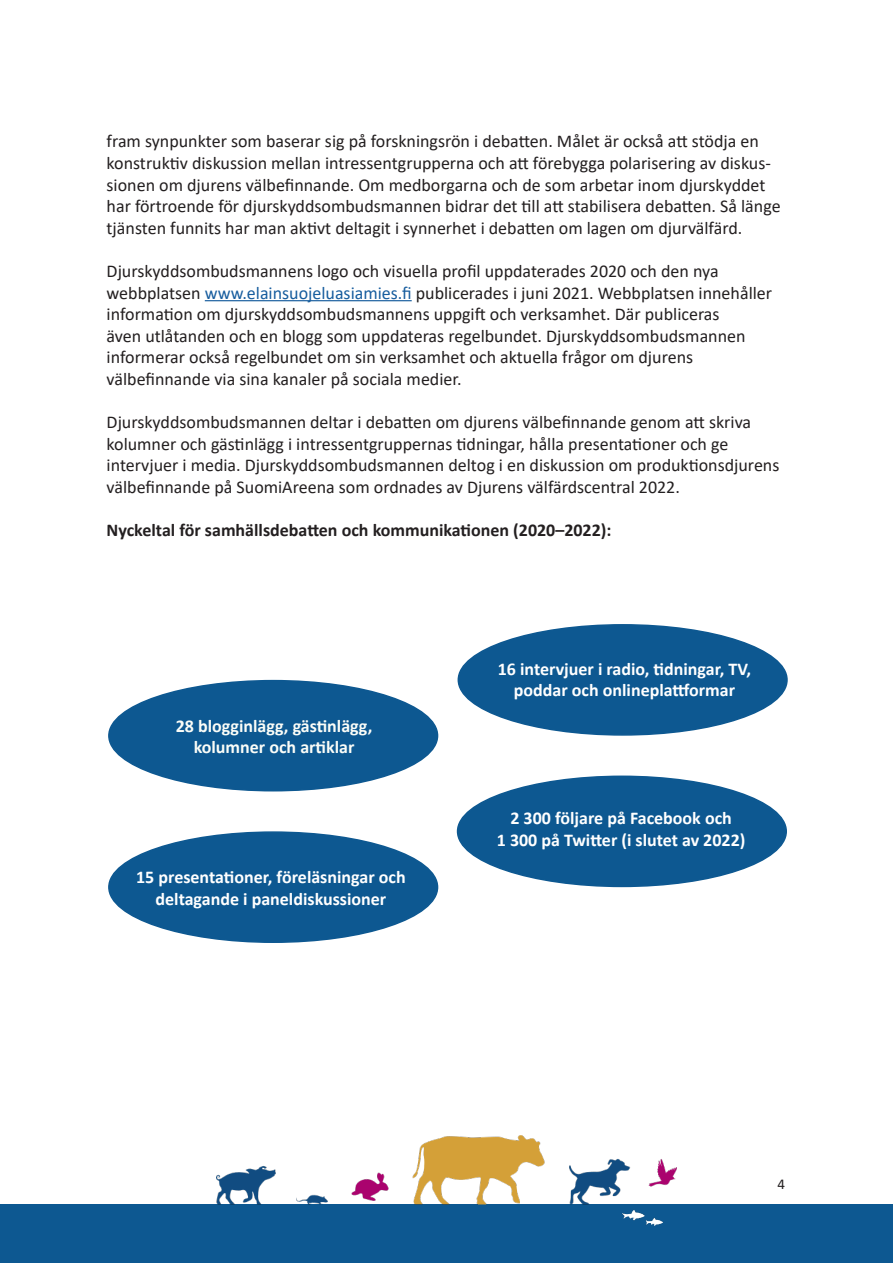
<style>
.page{position:relative;width:893px;height:1263px;background:#fff}
.page>*{position:absolute;margin:0;border:0;box-sizing:border-box;transform-origin:0 0}
.otsikko2{font:18px/21.6px "Calibri";color:#231f20}
.sisennys{font:700 18px/21.6px "Calibri";color:#fff;text-align:center}
.t1{font:700 18px "Calibri";color:#231f20}
.sisennys-2{font:700 18px/21.6px "Calibri";color:#fbfdf8;text-align:center}
.t2{font:15px "Calibri";color:#231f20}
.s1{color:#175d9e}
</style>
<div class="page">
<div style="left:0;top:1204px;width:893px;height:59px;background:#0d5891"></div>
<img style="left:217px;top:1135px;width:459px;height:90px">
<div style="left:109px;top:681px;width:329px;height:110px;background:#0d5891;border-radius:50%"></div>
<div style="left:458px;top:625px;width:329px;height:110px;background:#0d5891;border-radius:50%"></div>
<div style="left:458px;top:776px;width:328px;height:110px;background:#0d5891;border-radius:50%"></div>
<div style="left:109px;top:832px;width:329px;height:110px;background:#0d5891;border-radius:50%"></div>
<hr style="left:205px;top:300px;width:207px;height:1px;background:#175d9e">
<p class="otsikko2" style="left:107px;top:130px;width:676px">fram synpunkter som baserar sig på forskningsrön i debatten. Målet är också att stödja en konstruktiv diskussion mellan intressentgrupperna och att förebygga polarisering av diskus&shy;sionen om djurens välbefinnande. Om medborgarna och de som arbetar inom djurskyddet har förtroende för djurskyddsombudsmannen bidrar det till att stabilisera debatten. Så länge tjänsten funnits har man aktivt deltagit i synnerhet i debatten om lagen om djurvälfärd.</p>
<p class="otsikko2" style="left:107px;top:260px;width:667px">Djurskyddsombudsmannens logo och visuella profil uppdaterades 2020 och den nya webbplatsen <span class="s1">www.elainsuojeluasiamies.fi</span> publicerades i juni 2021. Webbplatsen innehåller information om djurskyddsombudsmannens uppgift och verksamhet. Där publiceras<br>även utlåtanden och en blogg som uppdateras regelbundet. Djurskyddsombudsmannen informerar också regelbundet om sin verksamhet och aktuella frågor om djurens välbefinnande via sina kanaler på sociala medier.</p>
<p class="otsikko2" style="left:107px;top:411px;width:674px">Djurskyddsombudsmannen deltar i debatten om djurens välbefinnande genom att skriva kolumner och gästinlägg i intressentgruppernas tidningar, hålla presentationer och ge intervjuer i media. Djurskyddsombudsmannen deltog i en diskussion om produktionsdjurens välbefinnande på SuomiAreena som ordnades av Djurens välfärdscentral 2022.</p>
<p class="t1" style="left:107px;top:518px;width:506px">Nyckeltal för samhällsdebatten och kommunikationen (2020–2022):</p>
<p class="sisennys-2" style="left:176px;top:715px;width:198px">28 blogginlägg, gästinlägg, kolumner och artiklar</p>
<p class="sisennys" style="left:136px;top:866px;width:271px">15 presentationer, föreläsningar och deltagande i paneldiskussioner</p>
<p class="sisennys" style="left:498px;top:658px;width:255px">16 intervjuer i radio, tidningar, TV, poddar och onlineplattformar</p>
<p class="sisennys" style="left:510px;top:807px;width:223px">2 300 följare på Facebook och</p>
<p class="sisennys" style="left:497px;top:829px;width:250px">1 300 på Twitter (i slutet av 2022)</p>
<p class="t2" style="left:778px;top:1174px;width:9px">4</p>
</div>
